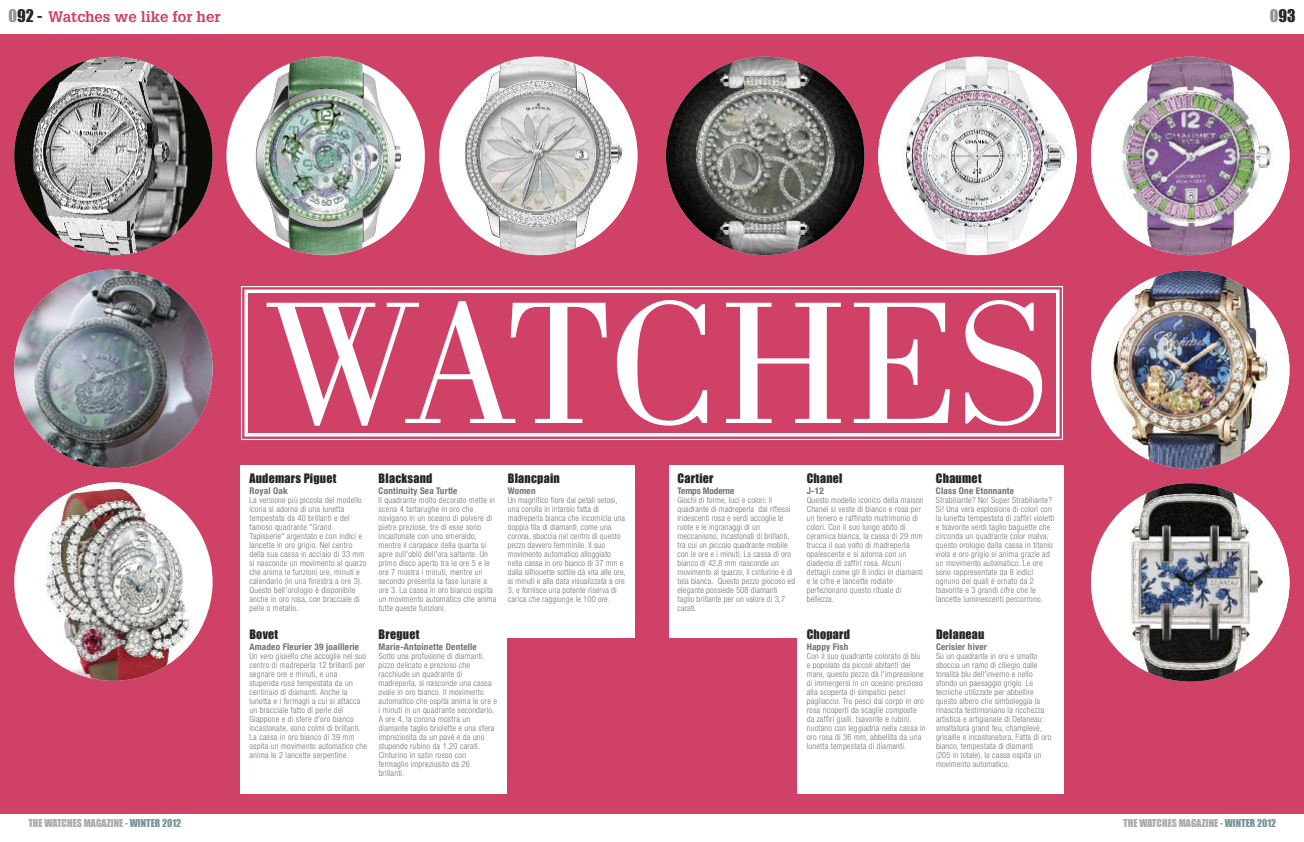
<style>
.page{position:relative;width:1304px;height:842px;background:#fff}
.page>*{position:absolute;margin:0;border:0;box-sizing:border-box;transform-origin:0 0}
.t1{font:180px "Bodoni";color:#fff}
.t2{font:16px "Impact";color:#272627}
.t3{font:700 15px "Glypha";color:#cf4167}
.t4{font:12px "Impact";letter-spacing:.02em;color:#272627}
.t5{font:10px "Impact";color:#aaabab}
.t6{font:700 condensed 9.2px "Helvetica Neue";letter-spacing:.02em;color:#737272}
.t7{font:700 condensed 9.2px "Helvetica Neue";letter-spacing:-.01em;color:#737272}
.t8{font:300 condensed 8.5px/9px "Helvetica Neue";letter-spacing:.025em;color:#737272}
.s1{font-family:"Impact";font-weight:400;font-size:16px;color:#939393}
.s2{font-family:"Impact";font-weight:400;font-size:16px;color:#272627}
.s3{font-size:18px;color:#272627}
.s4{color:#939393}
.s5{color:#7a959a}
</style>
<div class="page">
<div style="left:0;top:34px;width:1304px;height:780px;background:#cf4167"></div>
<img style="left:14px;top:270px;width:199px;height:198px;border-radius:50%">
<div style="left:226px;top:57px;width:199px;height:198px;background:#fff;border-radius:50%"></div>
<img style="left:255px;top:57px;width:146px;height:198px">
<div style="left:439px;top:57px;width:199px;height:198px;background:#fff;border-radius:50%"></div>
<img style="left:464px;top:57px;width:162px;height:198px">
<div style="left:241px;top:286px;width:822px;height:154px;border:1px solid #fff"></div>
<div style="left:244px;top:290px;width:815px;height:147px;border:4px solid #fff"></div>
<img style="left:14px;top:57px;width:199px;height:198px;border-radius:50%">
<div style="left:14px;top:482px;width:199px;height:199px;background:#fff;border-radius:50%"></div>
<img style="left:31px;top:482px;width:170px;height:199px">
<div style="left:241px;top:465px;width:394px;height:329px;background:#fff"></div>
<div style="left:669px;top:465px;width:394px;height:329px;background:#fff"></div>
<img style="left:878px;top:57px;width:199px;height:198px;border-radius:50%">
<img style="left:1091px;top:57px;width:198px;height:198px;border-radius:50%">
<img style="left:666px;top:57px;width:198px;height:198px;border-radius:50%">
<img style="left:1091px;top:270px;width:198px;height:199px;border-radius:50%">
<img style="left:1091px;top:483px;width:198px;height:199px;border-radius:50%">
<div style="left:507px;top:638px;width:290px;height:159px;background:#cf4167"></div>
<h3 class="t3" style="left:9px;top:8px;width:214px"><span class="s1">0</span><span class="s2">92</span> <span class="s3">-</span> Watches we like for her</h3>
<h1 class="t1" style="left:263px;top:297px;width:787px">WATCHES</h1>
<h3 class="t4" style="left:249px;top:471px;width:89px">Audemars Piguet</h3>
<p class="t6" style="left:249px;top:485px;width:40px">Royal Oak</p>
<p class="t8" style="left:249px;top:496px;width:118px">La versione più piccola del modello icona si adorna di una lunetta tempestata da 40 brillanti e del famoso quadrante "Grand<br>Tapisserie" argentato e con indici e lancette in oro grigio. Nel centro della sua cassa in acciaio di 33 mm si nasconde un movimento al quarzo che anima le funzioni ore, minuti e calendario (in una finestra a ore 3).<br>Questo bell'orologio è disponibile anche in oro rosa, con bracciale di pelle o metallo.</p>
<h3 class="t4" style="left:249px;top:627px;width:30px">Bovet</h3>
<p class="t6" style="left:249px;top:641px;width:111px">Amadeo Fleurier 39 joaillerie</p>
<p class="t8" style="left:249px;top:652px;width:119px">Un vero gioiello che accoglie nel suo centro di madreperla 12 brillanti per segnare ore e minuti, e una stupenda rosa tempestata da un centinaio di diamanti. Anche la lunetta e i fermagli a cui si attacca un bracciale fatto di perle del<br>Giappone e di sfere d'oro bianco incastonate, sono colmi di brillanti.<br>La cassa in oro bianco di 39 mm ospita un movimento automatico che anima le 2 lancette serpentine.</p>
<h3 class="t4" style="left:379px;top:471px;width:55px">Blacksand</h3>
<p class="t6" style="left:379px;top:485px;width:80px">Continuity Sea Turtle</p>
<p class="t8" style="left:379px;top:496px;width:119px">Il quadrante molto decorato mette in scena 4 tartarughe in oro che navigano in un oceano di polvere di pietre preziose; tre di esse sono incastonate con uno smeraldo, mentre il carapace della quarta si apre sull'oblò dell'ora saltante. Un primo disco aperto tra le ore 5 e le ore 7 mostra i minuti, mentre un secondo presenta la fase lunare a ore 3. La cassa in oro bianco ospita un movimento automatico che anima tutte queste funzioni.</p>
<h3 class="t4" style="left:379px;top:627px;width:42px">Breguet</h3>
<p class="t6" style="left:379px;top:641px;width:100px">Marie-Antoinette Dentelle</p>
<p class="t8" style="left:379px;top:652px;width:120px">Sotto una profusione di diamanti, pizzo delicato e prezioso che racchiude un quadrante di madreperla, si nasconde una cassa ovale in oro bianco. Il movimento automatico che ospita anima le ore e i minuti in un quadrante secondario.<br>A ore 4, la corona mostra un diamante taglio briolette e una sfera impreziosita da un pavé e da uno stupendo rubino da 1,20 carati.<br>Cinturino in satin rosso con fermaglio impreziosito da 26 brillanti.</p>
<h3 class="t4" style="left:508px;top:471px;width:53px">Blancpain</h3>
<p class="t6" style="left:508px;top:485px;width:29px">Women</p>
<p class="t8" style="left:508px;top:496px;width:119px">Un magnifico fiore dai petali setosi, una corolla in intarsio fatta di madreperla bianca che incornicia una doppia fila di diamanti, come una corona, sboccia nel centro di questo pezzo davvero femminile. Il suo movimento automatico alloggiato nella cassa in oro bianco di 37 mm e dalla silhouette sottile dà vita alle ore, ai minuti e alla data visualizzata a ore 3, e fornisce una potente riserva di carica che raggiunge le 100 ore.</p>
<h3 class="t4" style="left:677px;top:471px;width:38px">Cartier</h3>
<p class="t7" style="left:677px;top:485px;width:58px">Temps Moderne</p>
<p class="t8" style="left:677px;top:496px;width:119px">Giochi di forme, luci e colori: il quadrante di madreperla dai riflessi iridescenti rosa e verdi accoglie le ruote e le ingranaggi di un meccanismo, incastonati di brillanti, tra cui un piccolo quadrante mobile con le ore e i minuti. La cassa di oro bianco di 42,8 mm nasconde un movimento al quarzo, il cinturino è di tela bianca. Questo pezzo giocoso ed elegante possiede 508 diamanti taglio brillante per un valore di 3,7 carati.</p>
<h3 class="t4" style="left:807px;top:471px;width:37px">Chanel</h3>
<p class="t6" style="left:807px;top:485px;width:19px">J-12</p>
<p class="t8" style="left:807px;top:496px;width:118px">Questo modello iconico della maison<br>Chanel si veste di bianco e rosa per un tenero e raffinato matrimonio di colori. Con il suo lungo abito di ceramica bianca, la cassa di 29 mm trucca il suo volto di madreperla opalescente e si adorna con un diadema di zaffiri rosa. Alcuni dettagli come gli 8 indici in diamanti e le cifre e lancette rodiate perfezionano questo rituale di bellezza.</p>
<h3 class="t4" style="left:807px;top:627px;width:45px">Chopard</h3>
<p class="t6" style="left:807px;top:641px;width:43px">Happy Fish</p>
<p class="t8" style="left:807px;top:652px;width:120px">Con il suo quadrante colorato di blu e popolato da piccoli abitanti del mare, questo pezzo dà l'impressione di immergersi in un oceano prezioso alla scoperta di simpatici pesci pagliaccio. Tre pesci dal corpo in oro rosa ricoperti da scaglie composte da zaffiri gialli, tsavorite e rubini, nuotano con leggiadria nella cassa in oro rosa di 36 mm, abbellita da una lunetta tempestata di diamanti.</p>
<h3 class="t4" style="left:936px;top:471px;width:47px">Chaumet</h3>
<p class="t6" style="left:936px;top:485px;width:80px">Class One Etonnante</p>
<p class="t8" style="left:936px;top:496px;width:120px">Strabiliante? No! Super Strabiliante?<br>Sì! Una vera esplosione di colori con la lunetta tempestata di zaffiri violetti e tsavorite verdi taglio baguette che circonda un quadrante color malva, questo orologio dalla cassa in titanio viola e oro grigio si anima grazie ad un movimento automatico. Le ore sono rappresentate da 8 indici ognuno dei quali è ornato da 2 tsavorite e 3 grandi cifre che le lancette luminescenti percorrono.</p>
<h3 class="t4" style="left:936px;top:627px;width:50px">Delaneau</h3>
<p class="t6" style="left:936px;top:641px;width:52px">Cerisier hiver</p>
<p class="t8" style="left:936px;top:652px;width:117px">Su un quadrante in oro e smalto sboccia un ramo di ciliegio dalle tonalità blu dell'inverno e nello sfondo un paesaggio grigio. Le tecniche utilizzate per abbellire questo albero che simboleggia la rinascita testimoniano la ricchezza artistica e artigianale di Delaneau: smaltatura grand feu, champlevé, grisaille e incastonatura. Fatta di oro bianco, tempestata di diamanti<br>(205 in totale), la cassa ospita un movimento automatico.</p>
<h2 class="t2" style="left:1270px;top:6px;width:27px"><span class="s4">0</span>93</h2>
<p class="t5" style="left:28px;top:817px;width:154px">THE WATCHES MAGAZINE - <span class="s5">WINTER 2012</span></p>
<p class="t5" style="left:1123px;top:817px;width:154px">THE WATCHES MAGAZINE - <span class="s5">WINTER 2012</span></p>
</div>
